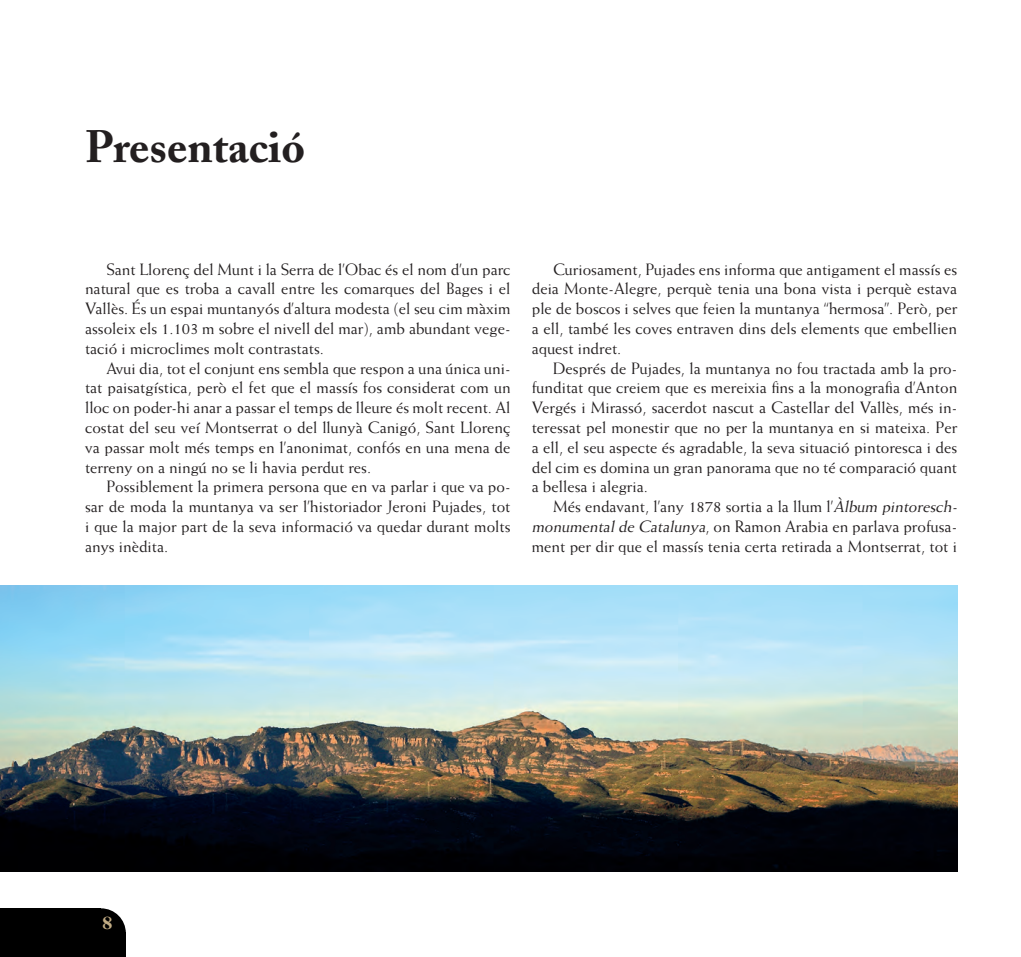
<style>
.page{position:relative;width:1021px;height:957px;background:#fff}
.page>*{position:absolute;margin:0;border:0;box-sizing:border-box;transform-origin:0 0}
.t1{font:700 45px "Adobe Caslon";color:#231f20}
.t2{font:700 18px "Bodoni Old Face BE";color:#c3ad85}
.t3{font:16.5px/19.8px "Weiss";color:#231f20;text-align:justify}
.s1{font-style:italic}
</style>
<div class="page">
<div style="left:0;top:908px;width:101px;height:49px;background:#000"></div>
<svg style="left:101px;top:908px;width:25px;height:25px"></svg>
<div style="left:0;top:933px;width:126px;height:24px;background:#000"></div>
<img style="left:0;top:585px;width:957px;height:287px">
<h1 class="t1" style="left:85px;top:120px;width:221px">Presentació</h1>
<p class="t3" style="left:85px;top:259px;width:427px;text-indent:21px">Sant Llorenç del Munt i la Serra de l’Obac és el nom d’un parc natural que es troba a cavall entre les comarques del Bages i el Vallès. És un espai muntanyós d’altura modesta (el seu cim màxim assoleix els 1.103 m sobre el nivell del mar), amb abundant vege&shy;tació i microclimes molt contrastats.</p>
<p class="t3" style="left:85px;top:358px;width:427px;text-indent:21px">Avui dia, tot el conjunt ens sembla que respon a una única uni&shy;tat paisatgística, però el fet que el massís fos considerat com un lloc on poder-hi anar a passar el temps de lleure és molt recent. Al costat del seu veí Montserrat o del llunyà Canigó, Sant Llorenç va passar molt més temps en l’anonimat, confós en una mena de terreny on a ningú no se li havia perdut res.</p>
<p class="t3" style="left:85px;top:477px;width:427px;text-indent:21px">Possiblement la primera persona que en va parlar i que va po&shy;sar de moda la muntanya va ser l’historiador Jeroni Pujades, tot i que la major part de la seva informació va quedar durant molts anys inèdita.</p>
<p class="t3" style="left:532px;top:259px;width:427px;text-indent:21px">Curiosament, Pujades ens informa que antigament el massís es deia Monte-Alegre, perquè tenia una bona vista i perquè estava ple de boscos i selves que feien la muntanya “hermosa”. Però, per a ell, també les coves entraven dins dels elements que embellien aquest indret.</p>
<p class="t3" style="left:532px;top:358px;width:427px;text-indent:21px">Després de Pujades, la muntanya no fou tractada amb la pro&shy;funditat que creiem que es mereixia fins a la monografia d’Anton Vergés i Mirassó, sacerdot nascut a Castellar del Vallès, més in&shy;teressat pel monestir que no per la muntanya en si mateixa. Per a ell, el seu aspecte és agradable, la seva situació pintoresca i des del cim es domina un gran panorama que no té comparació quant a bellesa i alegria.</p>
<p class="t3" style="left:531px;top:496px;width:430px;text-align:left;text-indent:21px">Més endavant, l’any 1878 sortia a la llum l’<span class="s1">Àlbum pintoresch&shy;monumentalde Catalunya</span>, on Ramon Arabia en parlava profusa&shy;ment per dir que el massís tenia certa retirada a Montserrat, tot i</p>
<p class="t2" style="left:102px;top:911px;width:13px">8</p>
</div>
